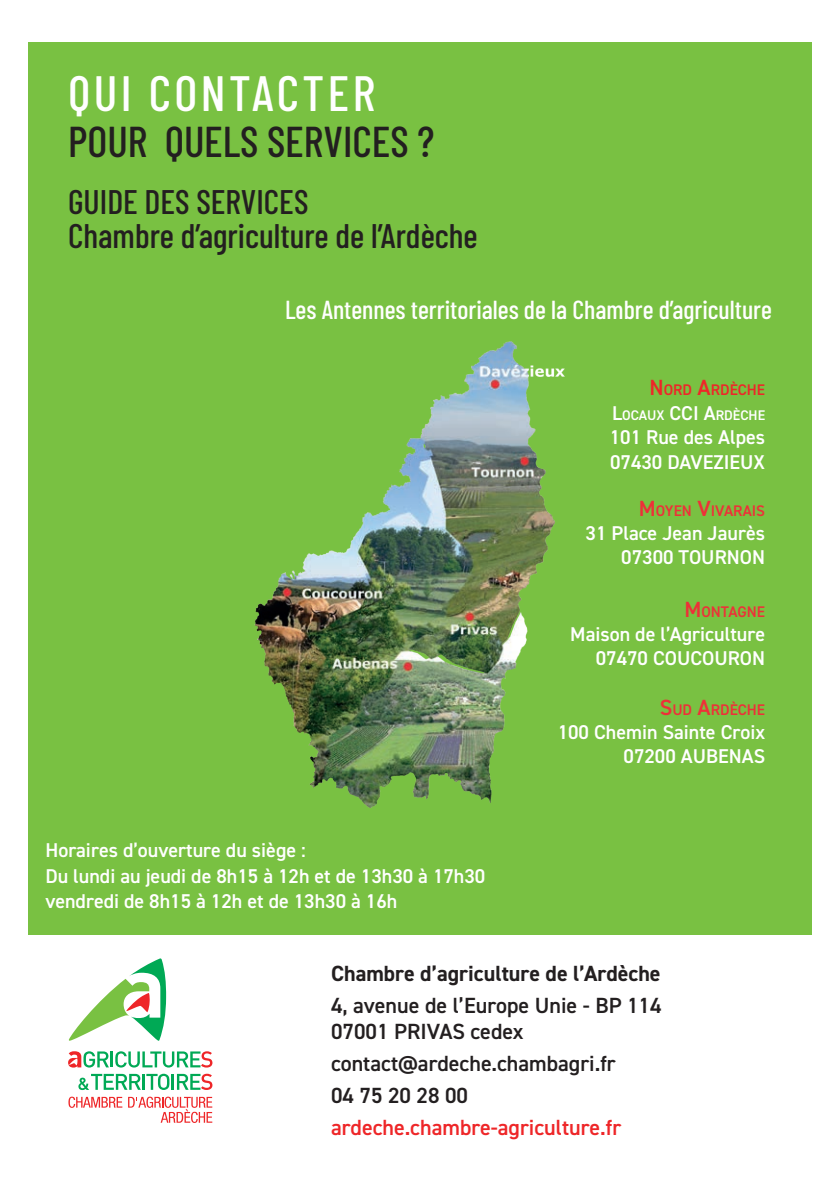
<style>
.page{position:relative;width:840px;height:1191px;background:#fff}
.page>*{position:absolute;margin:0;border:0;box-sizing:border-box;transform-origin:0 0}
.t1{font:500 49.4px "Barlow Condensed";letter-spacing:.07em;color:#fff}
.t2{font:500 43px "Barlow Condensed";color:#231f20}
.t3{font:500 34px/34px "Barlow Condensed";color:#231f20}
.t4{font:500 26px "Barlow Condensed";color:#fff}
.t5{font:600 22px/26.4px "DIN2014";color:#231f20}
.t6{font:700 22px "DIN2014";color:#231f20}
.t7{font:600 22px "DIN2014";color:#ee2628}
.t8{font:600 20px/24px "DIN2014";color:#fff;text-align:right}
.t9{font:600 20px "DIN2014";color:#fff}
.t10{font:600 15.4px "DIN2014";color:#ee3038}
.t11{font:600 15.4px "DIN2014";color:#ee2628}
.t12{font:600 14px "DIN2014";color:#fff}
.s1{font-size:22px}
.s2{font-size:20px}
</style>
<div class="page">
<div style="left:28px;top:43px;width:783px;height:891px;background:#79c142"></div>
<svg style="left:68px;top:1096px;width:54px;height:11px"></svg>
<svg style="left:128px;top:1096px;width:84px;height:27px"></svg>
<svg style="left:78px;top:1073px;width:134px;height:17px"></svg>
<svg style="left:68px;top:1051px;width:144px;height:16px"></svg>
<svg style="left:69px;top:958px;width:97px;height:82px"></svg>
<img style="left:254px;top:341px;width:310px;height:467px">
<h1 class="t1" style="left:68px;top:58px;width:308px">QUI CONTACTER</h1>
<h2 class="t2" style="left:68px;top:111px;width:368px">POUR QUELS SERVICES ?</h2>
<h3 class="t3" style="left:68px;top:182px;width:411px">GUIDE DES SERVICES<br>Chambre d’agriculture de l’Ardèche</h3>
<h3 class="t4" style="left:285px;top:291px;width:488px">Les Antennes territoriales de la Chambre d’agriculture</h3>
<p class="t8" style="left:45px;top:837px;width:441px;line-height:25.4px;text-align:left">Horaires d’ouverture du siège :<br>Du lundi au jeudi de 8h15 à 12h et de 13h30 à 17h30 vendredi de 8h15 à 12h et de 13h30 à 16h</p>
<p class="t11" style="left:649px;top:379px;width:117px"><span class="s1">N</span>ORD <span class="s1">A</span>RDÈCHE</p>
<p class="t12" style="left:611px;top:406px;width:154px"><span class="s2">L</span>OCAUX <span class="s2">CCI A</span>RDÈCHE</p>
<p class="t8" style="left:609px;top:425px;width:157px">101 Rue des Alpes</p>
<p class="t9" style="left:609px;top:449px;width:132px">07430 DAVEZIEUX</p>
<p class="t10" style="left:638px;top:501px;width:128px"><span class="s1">M</span>OYEN <span class="s1">V</span>IVARAI S</p>
<p class="t8" style="left:585px;top:520px;width:181px">31 Place Jean Jaurès<br>07300 TOURNON</p>
<p class="t10" style="left:684px;top:601px;width:82px"><span class="s1">M</span>ONTAGNE</p>
<p class="t8" style="left:570px;top:621px;width:196px">Maison de l’Agriculture<br>07470 COUCOURON</p>
<p class="t10" style="left:659px;top:700px;width:107px"><span class="s1">S</span>UD <span class="s1">A</span>RDÈCHE</p>
<p class="t8" style="left:557px;top:720px;width:209px">100 Chemin Sainte Croix<br>07200 AUBENAS</p>
<p class="t6" style="left:331px;top:958px;width:331px">Chambre d’agriculture de l’Ardèche</p>
<p class="t5" style="left:331px;top:991px;width:332px">4, avenue de l’Europe Unie - BP 114<br>07001 PRIVAS cedex</p>
<p class="t5" style="left:331px;top:1047px;width:286px;line-height:32px">contact@ardeche.chambagri.fr<br>04 75 20 28 00</p>
<p class="t7" style="left:331px;top:1113px;width:291px">ardeche.chambre-agriculture.fr</p>
</div>
